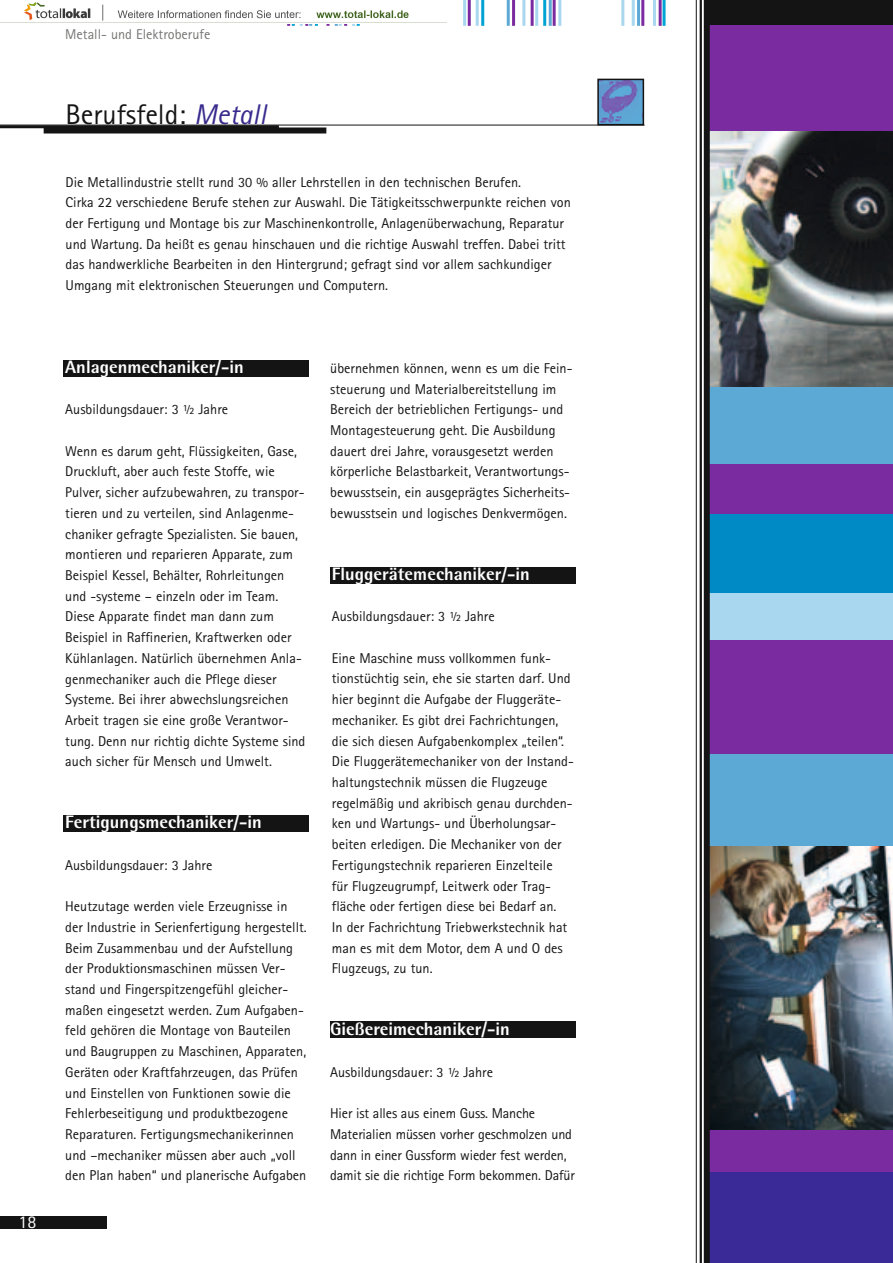
<style>
.page{position:relative;width:893px;height:1263px;background:#fff}
.page>*{position:absolute;margin:0;border:0;box-sizing:border-box;transform-origin:0 0}
.t1{font:28.5px "Rotis Sans Serif";color:#131413}
.t2{font:800 18px "Rotis Semi Sans";color:#fff}
.t3{font:18px "Rotis Sans Serif";color:#fff}
.t4{font:14.25px/20.7px "Rotis Sans Serif";color:#131413}
.t5{font:14.25px "Rotis Sans Serif";color:#757574}
.s1{font-style:italic;color:#382b8d}
</style>
<div class="page">
<div style="left:0;top:1216px;width:106px;height:13px;background:#131413"></div>
<img style="left:600px;top:82px;width:41px;height:40px">
<div style="left:597px;top:79px;width:47px;height:46px;border:2px solid #131413"></div>
<hr style="left:0;top:125px;width:645px;height:1px;background:#131413">
<hr style="left:0;top:125px;width:279px;height:3px;background:#131413">
<div style="left:44px;top:127px;width:282px;height:6px;background:#131413"></div>
<div style="left:709px;top:20px;width:184px;height:168px;background:#7b2ba0"></div>
<div style="left:709px;top:752px;width:184px;height:115px;background:#5da9d6"></div>
<div style="left:709px;top:1091px;width:184px;height:88px;background:#7b2ba0"></div>
<div style="left:709px;top:597px;width:184px;height:157px;background:#7b2ba0"></div>
<div style="left:709px;top:1172px;width:184px;height:91px;background:#3a2a97"></div>
<div style="left:709px;top:491px;width:184px;height:115px;background:#008ac5"></div>
<div style="left:709px;top:593px;width:184px;height:47px;background:#a8d7ef"></div>
<div style="left:709px;top:454px;width:184px;height:59px;background:#7b2ba0"></div>
<div style="left:709px;top:334px;width:184px;height:130px;background:#5da9d6"></div>
<div style="left:708px;top:0;width:185px;height:24px;background:#131413"></div>
<img style="left:710px;top:131px;width:183px;height:256px">
<img style="left:710px;top:847px;width:183px;height:282px">
<div style="left:704px;top:0;width:6px;height:1263px;background:#131413"></div>
<hr style="left:700px;top:0;width:2px;height:1263px;background:#131413">
<hr style="left:696px;top:0;width:1px;height:1263px;background:#131413">
<div style="left:63px;top:360px;width:246px;height:16px;background:#131413"></div>
<div style="left:64px;top:815px;width:245px;height:17px;background:#131413"></div>
<div style="left:330px;top:567px;width:245px;height:17px;background:#131413"></div>
<div style="left:330px;top:1021px;width:246px;height:17px;background:#131413"></div>
<hr style="left:287px;top:0;width:3px;height:26px;background:#7b2ba0">
<hr style="left:292px;top:0;width:3px;height:26px;background:#00a3d3">
<hr style="left:300px;top:0;width:3px;height:26px;background:#a8d7ef">
<hr style="left:305px;top:0;width:3px;height:26px;background:#7b2ba0">
<hr style="left:309px;top:0;width:3px;height:26px;background:#5da9d6">
<hr style="left:315px;top:0;width:3px;height:26px;background:#00a3d3">
<hr style="left:326px;top:0;width:3px;height:26px;background:#7b2ba0">
<hr style="left:357px;top:0;width:3px;height:26px;background:#00a3d3">
<hr style="left:352px;top:0;width:3px;height:26px;background:#a8d7ef">
<hr style="left:344px;top:0;width:3px;height:26px;background:#7b2ba0">
<hr style="left:339px;top:0;width:3px;height:26px;background:#a8d7ef">
<hr style="left:335px;top:0;width:3px;height:26px;background:#5da9d6">
<hr style="left:463px;top:0;width:3px;height:26px;background:#a8d7ef">
<hr style="left:468px;top:0;width:3px;height:26px;background:#7b2ba0">
<hr style="left:476px;top:0;width:3px;height:26px;background:#a8d7ef">
<hr style="left:481px;top:0;width:3px;height:26px;background:#00a3d3">
<hr style="left:507px;top:0;width:3px;height:26px;background:#5da9d6">
<hr style="left:512px;top:0;width:3px;height:26px;background:#7b2ba0">
<hr style="left:522px;top:0;width:3px;height:26px;background:#a8d7ef">
<hr style="left:531px;top:0;width:3px;height:26px;background:#7b2ba0">
<hr style="left:535px;top:0;width:3px;height:26px;background:#a8d7ef">
<hr style="left:543px;top:0;width:3px;height:26px;background:#00a3d3">
<hr style="left:549px;top:0;width:3px;height:26px;background:#5da9d6">
<hr style="left:553px;top:0;width:3px;height:26px;background:#7b2ba0">
<hr style="left:558px;top:0;width:3px;height:26px;background:#a8d7ef">
<hr style="left:663px;top:0;width:3px;height:26px;background:#00a3d3">
<hr style="left:659px;top:0;width:3px;height:26px;background:#7b2ba0">
<hr style="left:653px;top:0;width:3px;height:26px;background:#a8d7ef">
<hr style="left:641px;top:0;width:3px;height:26px;background:#7b2ba0">
<hr style="left:637px;top:0;width:3px;height:26px;background:#5da9d6">
<hr style="left:632px;top:0;width:3px;height:26px;background:#a8d7ef">
<hr style="left:621px;top:0;width:3px;height:26px;background:#a8d7ef">
<img style="left:0;top:0;width:446px;height:24px">
<p class="t3" style="left:19px;top:1211px;width:19px">18</p>
<p class="t5" style="left:65px;top:26px;width:147px">Metall- und Elektroberufe</p>
<h1 class="t1" style="left:66px;top:98px;width:202px">Berufsfeld: <span class="s1">Metall</span></h1>
<p class="t4" style="left:66px;top:171px;width:507px">Die Metallindustrie stellt rund 30 % aller Lehrstellen in den technischen Berufen.<br>Cirka 22 verschiedene Berufe stehen zur Auswahl. Die Tätigkeitsschwerpunkte reichen von der Fertigung und Montage bis zur Maschinenkontrolle, Anlagenüberwachung, Reparatur und Wartung. Da heißt es genau hinschauen und die richtige Auswahl treffen. Dabei tritt das handwerkliche Bearbeiten in den Hintergrund; gefragt sind vor allem sachkundiger Umgang mit elektronischen Steuerungen und Computern.</p>
<p class="t2" style="left:65px;top:355px;width:180px">Anlagenmechaniker/-in</p>
<p class="t4" style="left:65px;top:399px;width:164px">Ausbildungsdauer: 3 ½ Jahre</p>
<p class="t4" style="left:65px;top:440px;width:242px">Wenn es darum geht, Flüssigkeiten, Gase, Druckluft, aber auch feste Stoffe, wie Pulver, sicher aufzubewahren, zu transpor&shy;tieren und zu verteilen, sind Anlagenme&shy;chaniker gefragte Spezialisten. Sie bauen, montieren und reparieren Apparate, zum Beispiel Kessel, Behälter, Rohrleitungen und -systeme – einzeln oder im Team.<br>Diese Apparate findet man dann zum Beispiel in Raffinerien, Kraftwerken oder Kühlanlagen. Natürlich übernehmen Anla&shy;genmechaniker auch die Pflege dieser Systeme. Bei ihrer abwechslungsreichen Arbeit tragen sie eine große Verantwor&shy;tung. Denn nur richtig dichte Systeme sind auch sicher für Mensch und Umwelt.</p>
<p class="t2" style="left:65px;top:811px;width:198px">Fertigungsmechaniker/-in</p>
<p class="t4" style="left:65px;top:854px;width:149px">Ausbildungsdauer: 3 Jahre</p>
<p class="t4" style="left:65px;top:896px;width:243px">Heutzutage werden viele Erzeugnisse in der Industrie in Serienfertigung hergestellt.<br>Beim Zusammenbau und der Aufstellung der Produktionsmaschinen müssen Ver&shy;stand und Fingerspitzengefühl gleicher&shy;maßen eingesetzt werden. Zum Aufgaben&shy;feld gehören die Montage von Bauteilen und Baugruppen zu Maschinen, Apparaten, Geräten oder Kraftfahrzeugen, das Prüfen und Einstellen von Funktionen sowie die Fehlerbeseitigung und produktbezogene Reparaturen. Fertigungsmechanikerinnen und –mechaniker müssen aber auch „voll den Plan haben“ und planerische Aufgaben</p>
<p class="t4" style="left:330px;top:358px;width:242px">übernehmen können, wenn es um die Fein&shy;steuerung und Materialbereitstellung im Bereich der betrieblichen Fertigungs- und Montagesteuerung geht. Die Ausbildung dauert drei Jahre, vorausgesetzt werden körperliche Belastbarkeit, Verantwortungs&shy;bewusstsein, ein ausgeprägtes Sicherheits&shy;bewusstsein und logisches Denkvermögen.</p>
<p class="t2" style="left:332px;top:562px;width:199px">Fluggerätemechaniker/-in</p>
<p class="t4" style="left:332px;top:606px;width:164px">Ausbildungsdauer: 3 ½ Jahre</p>
<p class="t4" style="left:332px;top:647px;width:244px">Eine Maschine muss vollkommen funk&shy;tionstüchtig sein, ehe sie starten darf. Und hier beginnt die Aufgabe der Fluggeräte&shy;mechaniker. Es gibt drei Fachrichtungen, die sich diesen Aufgabenkomplex „teilen“.<br>Die Fluggerätemechaniker von der Instand&shy;haltungstechnik müssen die Flugzeuge regelmäßig und akribisch genau durchden&shy;ken und Wartungs- und Überholungsar&shy;beiten erledigen. Die Mechaniker von der Fertigungstechnik reparieren Einzelteile<br>für Flugzeugrumpf, Leitwerk oder Trag&shy;fläche oder fertigen diese bei Bedarf an.<br>In der Fachrichtung Triebwerkstechnik hat man es mit dem Motor, dem A und O des Flugzeugs, zu tun.</p>
<p class="t2" style="left:330px;top:1018px;width:181px">Gießereimechaniker/-in</p>
<p class="t4" style="left:330px;top:1061px;width:164px">Ausbildungsdauer: 3 ½ Jahre</p>
<p class="t4" style="left:330px;top:1103px;width:246px">Hier ist alles aus einem Guss. Manche Materialien müssen vorher geschmolzen und dann in einer Gussform wieder fest werden, damit sie die richtige Form bekommen. Dafür</p>
</div>
